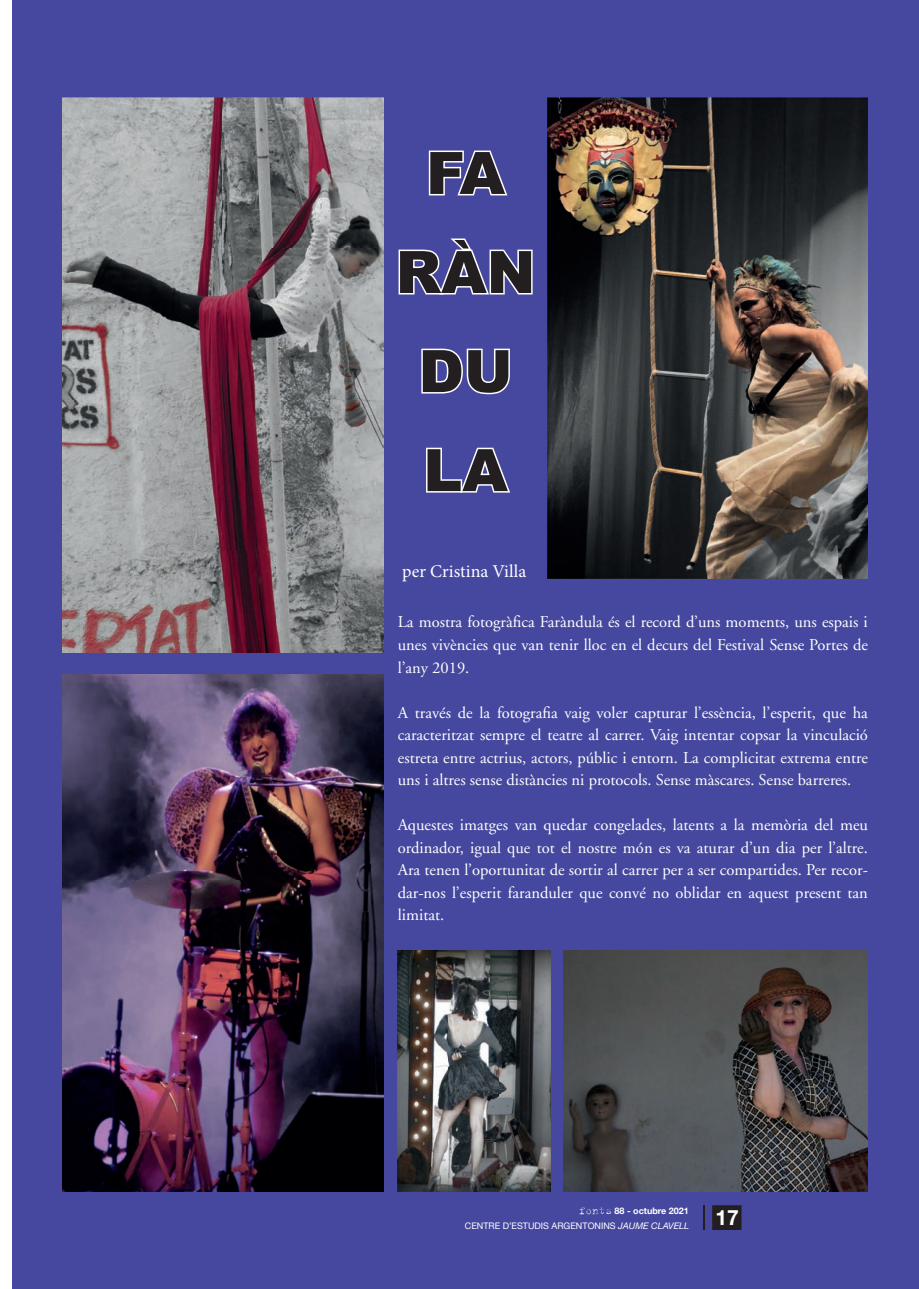
<style>
.page{position:relative;width:919px;height:1289px;background:#fff}
.page>*{position:absolute;margin:0;border:0;box-sizing:border-box;transform-origin:0 0}
.t1{font:900 58.5px/99px "Arial";color:#231f20;text-align:center}
.t2{font:700 21px "Helvetica Neue";color:#fff}
.t3{font:18px "Minion Pro";color:#fff}
.t4{font:16.5px/22.5px "Adobe Garamond";color:#fff;text-align:justify}
.t5{font:9px/14.7px "Helvetica Neue";color:#fff;text-align:right}
.s1{font-family:"Trixie";font-weight:300;font-size:12px}
.s2{font-weight:700}
.s3{font-style:italic}
</style>
<div class="page">
<div style="left:13px;top:0;width:905px;height:1288px;background:#45489e"></div>
<svg style="left:712px;top:1205px;width:29px;height:24px"></svg>
<svg style="left:703px;top:1205px;width:1px;height:24px"></svg>
<svg style="left:428px;top:150px;width:80px;height:46px"></svg>
<svg style="left:398px;top:238px;width:135px;height:57px"></svg>
<svg style="left:421px;top:348px;width:89px;height:47px"></svg>
<svg style="left:426px;top:447px;width:84px;height:46px"></svg>
<img style="left:547px;top:98px;width:320px;height:480px">
<img style="left:398px;top:950px;width:153px;height:241px">
<img style="left:63px;top:98px;width:320px;height:554px">
<img style="left:63px;top:674px;width:320px;height:517px">
<img style="left:563px;top:950px;width:304px;height:241px">
<h1 class="t1" style="left:395px;top:124px;width:141px">FA<br>RÀN<br>DU<br>LA</h1>
<p class="t3" style="left:402px;top:559px;width:126px">per Cristina Villa</p>
<p class="t4" style="left:398px;top:611px;width:471px">La mostra fotogràfica Faràndula és el record d’uns moments, uns espais i unes vivències que van tenir lloc en el decurs del Festival Sense Portes de l’any 2019.</p>
<p class="t4" style="left:398px;top:701px;width:471px">A través de la fotografia vaig voler capturar l’essència, l’esperit, que ha caracteritzat sempre el teatre al carrer. Vaig intentar copsar la vinculació estreta entre actrius, actors, públic i entorn. La complicitat extrema entre uns i altres sense distàncies ni protocols. Sense màscares. Sense barreres.</p>
<p class="t4" style="left:398px;top:814px;width:471px">Aquestes imatges van quedar congelades, latents a la memòria del meu ordinador, igual que tot el nostre món es va aturar d’un dia per l’altre.<br>Ara tenen l’oportunitat de sortir al carrer per a ser compartides. Per recor&shy;dar-nos l’esperit faranduler que convé no oblidar en aquest present tan limitat.</p>
<p class="t5" style="left:465px;top:1203px;width:226px"><span class="s1">fonts</span> <span class="s2">88 - octubre 2021<br></span>CENTRE D’ESTUDIS ARGENTONINS <span class="s3">JAUME CLAVELL</span></p>
<p class="t2" style="left:715px;top:1200px;width:25px">17</p>
</div>
